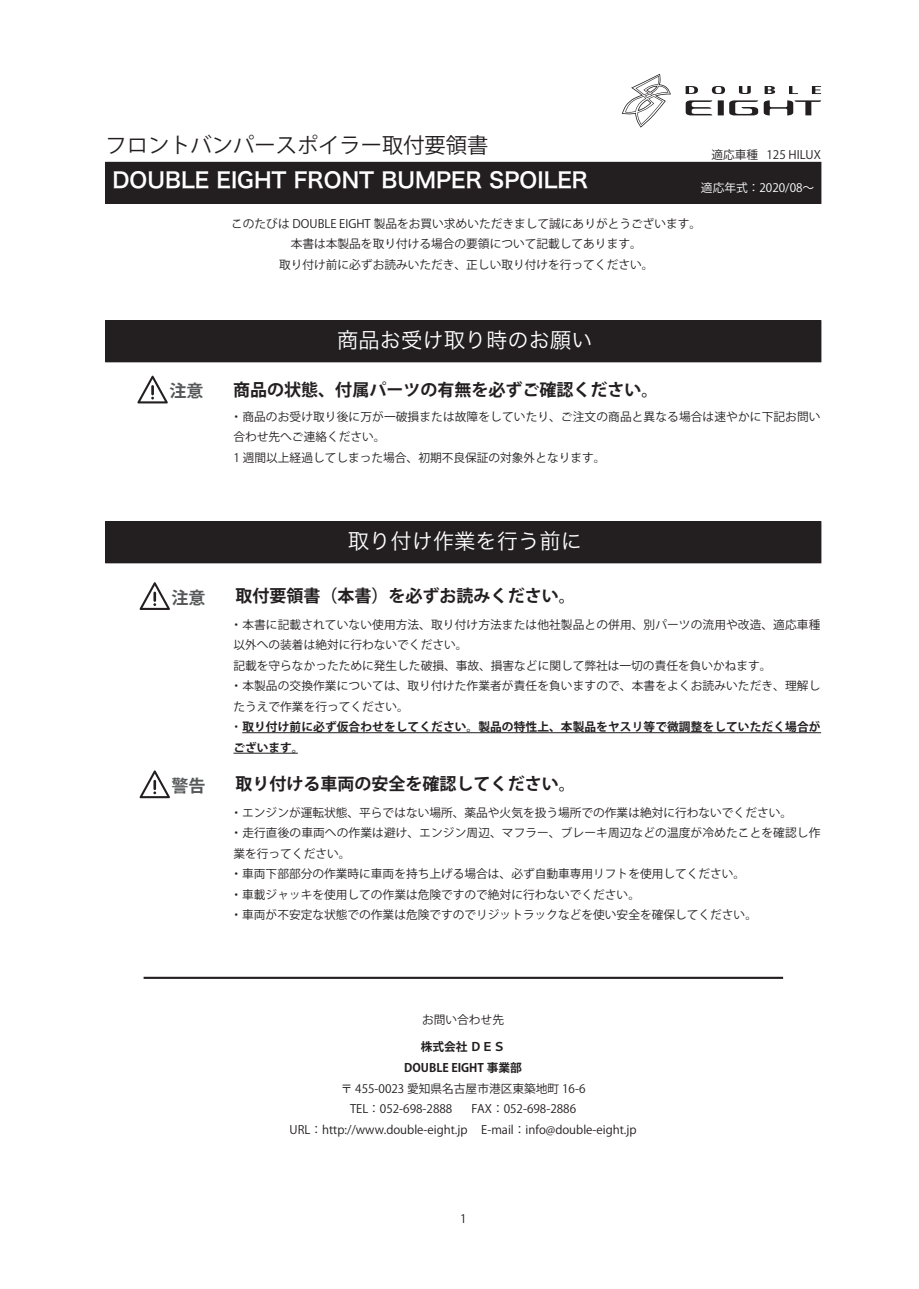
<style>
.page{position:relative;width:919px;height:1289px;background:#fff}
.page>*{position:absolute;margin:0;border:0;box-sizing:border-box;transform-origin:0 0}
.t1{font:21.3px "Hira Kaku Pro N W6";color:#fff}
.t2{font:21.3px "Hira Kaku Pro N W3";color:#fff}
.t3{font:21.3px "Koz Go Pro";color:#231f20}
.t4{font:700 16.95px "Koz Go Pr 6 N";color:#231f20}
.t5{font:700 16.95px "Koz Go Pr 6 N";color:#57585a}
.t6{font:11.7px/20.4px "Koz Go Pr 6 N";color:#231f20}
.t7{font:700 11.7px/20.4px "Koz Go Pr 6 N";color:#231f20;text-align:center}
.t8{font:11.7px "Koz Go Pr 6 N";color:#fff}
.s1{font-weight:700}
</style>
<div class="page">
<svg style="left:621px;top:74px;width:49px;height:54px"></svg>
<svg style="left:685px;top:86px;width:136px;height:29px"></svg>
<div style="left:106px;top:162px;width:714px;height:41px;background:#231f20"></div>
<div style="left:106px;top:321px;width:714px;height:41px;background:#231f20"></div>
<div style="left:106px;top:320px;width:715px;height:42px;border:1px solid #231f20"></div>
<svg style="left:137px;top:376px;width:31px;height:27px"></svg>
<div style="left:106px;top:522px;width:714px;height:41px;background:#231f20"></div>
<div style="left:106px;top:521px;width:715px;height:42px;border:1px solid #231f20"></div>
<svg style="left:140px;top:582px;width:30px;height:28px"></svg>
<hr style="left:242px;top:732px;width:579px;height:1px;background:#231f20">
<hr style="left:233px;top:753px;width:65px;height:1px;background:#231f20">
<svg style="left:140px;top:770px;width:30px;height:28px"></svg>
<hr style="left:144px;top:976px;width:639px;height:2px;background:#231f20">
<h1 class="t3" style="left:106px;top:132px;width:384px">フロントバンパースポイラー取付要領書</h1>
<p class="t6" style="left:711px;top:144px;width:111px">適応車種 125 HILUX</p>
<h1 class="t1" style="left:112px;top:160px;width:477px">DOUBLE EIGHT FRONT BUMPER SPOILER</h1>
<p class="t6" style="left:231px;top:213px;width:471px;text-align:center">このたびは DOUBLE EIGHT 製品をお買い求めいただきまして誠にありがとうございます。本書は本製品を取り付ける場合の要領について記載してあります。<br>取り付け前に必ずお読みいただき、正しい取り付けを行ってください。</p>
<p class="t8" style="left:701px;top:181px;width:115px">適応年式：2020/08～</p>
<h1 class="t2" style="left:337px;top:321px;width:257px">商品お受け取り時のお願い</h1>
<h2 class="t5" style="left:169px;top:381px;width:36px">注意</h2>
<h2 class="t4" style="left:233px;top:380px;width:427px">商品の状態、付属パーツの有無を必ずご確認ください。</h2>
<p class="t6" style="left:230px;top:406px;width:591px">・商品のお受け取り後に万が一破損または故障をしていたり、ご注文の商品と異なる場合は速やかに下記お問い合わせ先へご連絡ください。<br>1 週間以上経過してしまった場合、初期不良保証の対象外となります。</p>
<h1 class="t2" style="left:348px;top:522px;width:235px">取り付け作業を行う前に</h1>
<h2 class="t5" style="left:171px;top:588px;width:36px">注意</h2>
<h2 class="t4" style="left:235px;top:586px;width:342px">取付要領書（本書）を必ずお読みください。</h2>
<p class="t6" style="left:230px;top:614px;width:591px">・本書に記載されていない使用方法、取り付け方法または他社製品との併用、別パーツの流用や改造、適応車種以外への装着は絶対に行わないでください。<br>記載を守らなかったために発生した破損、事故、損害などに関して弊社は一切の責任を負いかねます。<br>・本製品の交換作業については、取り付けた作業者が責任を負いますので、本書をよくお読みいただき、理解したうえで作業を行ってください。<br>・<span class="s1">取り付け前に必ず仮合わせをしてください。製品の特性上、本製品をヤスリ等で微調整をしていただく場合がございます。</span></p>
<h2 class="t5" style="left:171px;top:776px;width:36px">警告</h2>
<h2 class="t4" style="left:235px;top:774px;width:342px">取り付ける車両の安全を確認してください。</h2>
<p class="t6" style="left:230px;top:802px;width:591px">・エンジンが運転状態、平らではない場所、薬品や火気を扱う場所での作業は絶対に行わないでください。<br>・走行直後の車両への作業は避け、エンジン周辺、マフラー、ブレーキ周辺などの温度が冷めたことを確認し作業を行ってください。<br>・車両下部部分の作業時に車両を持ち上げる場合は、必ず自動車専用リフトを使用してください。<br>・車載ジャッキを使用しての作業は危険ですので絶対に行わないでください。<br>・車両が不安定な状態での作業は危険ですのでリジットラックなどを使い安全を確保してください。</p>
<p class="t6" style="left:422px;top:1009px;width:83px">お問い合わせ先</p>
<p class="t7" style="left:404px;top:1036px;width:119px">株式会社 ＤＥＳ<br>DOUBLE EIGHT 事業部</p>
<p class="t6" style="left:350px;top:1078px;width:237px;text-indent:-9px">〒 455-0023 愛知県名古屋市港区東築地町 16-6<br>TEL：052-698-2888</p>
<p class="t6" style="left:289px;top:1098px;width:348px;text-indent:182px">FAX：052-698-2886<br>URL：http://www.double-eight.jp E-mail：info@double-eight.jp</p>
<p class="t6" style="left:460px;top:1208px;width:8px">1</p>
</div>
